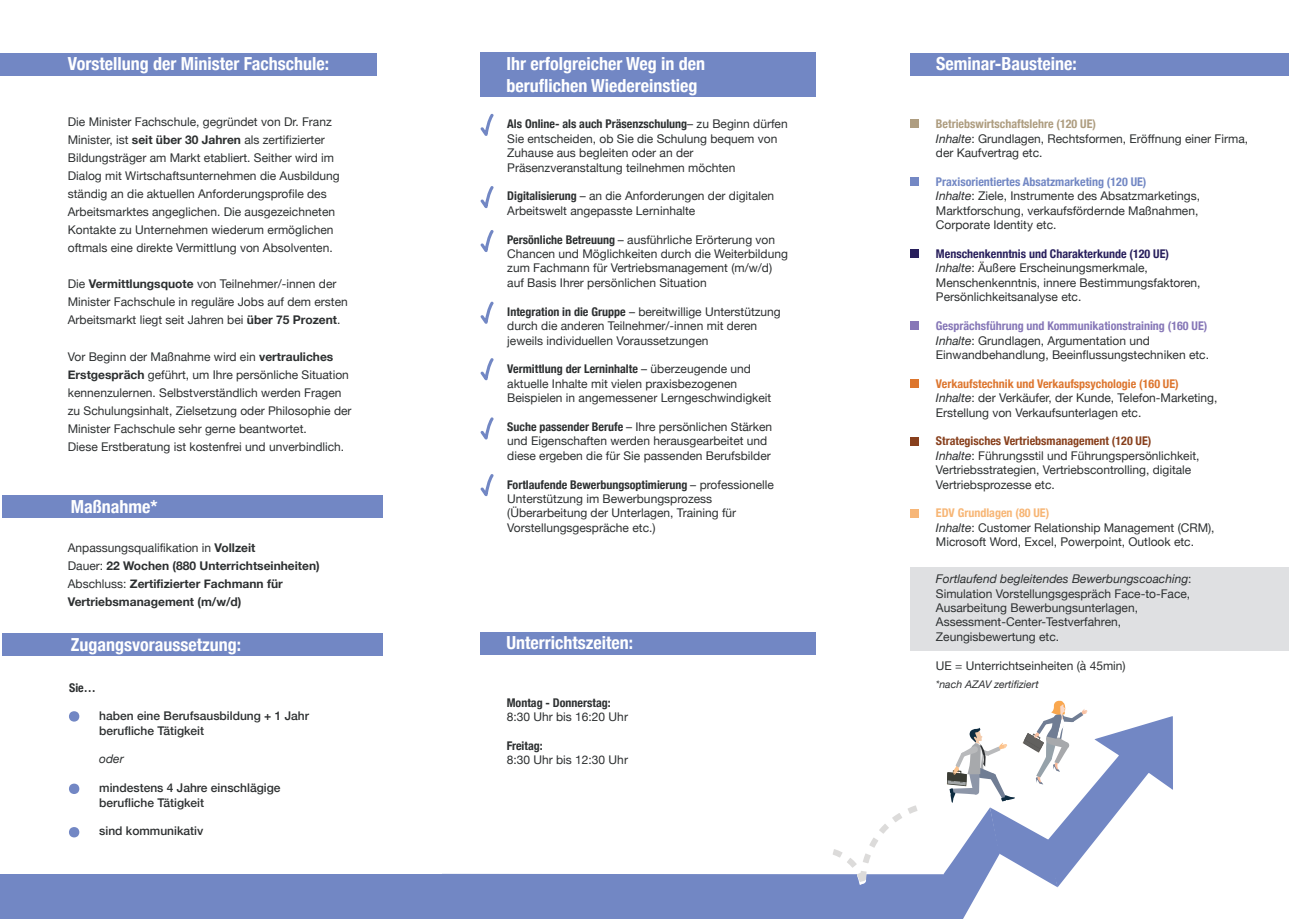
<style>
.page{position:relative;width:1289px;height:919px;background:#fff}
.page>*{position:absolute;margin:0;border:0;box-sizing:border-box;transform-origin:0 0}
.t1{font:700 condensed 18px/21.6px "Helvetica Neue";color:#fff}
.t2{font:12px/14.4px "Helvetica Neue";color:#2d3031}
.t3{font:700 12px/18px "Helvetica Neue";color:#2d3031}
.t4{font:500 12px/14.4px "Helvetica Neue";color:#2d3031}
.t5{font:700 condensed 12px "Helvetica Neue";color:#2d3031}
.t6{font:italic 12px "Helvetica Neue";color:#2d3031}
.t7{font:italic 10.5px "Helvetica Neue";color:#2d2f31}
.s1{font-weight:700}
.s2{font-weight:400}
.s3{font-weight:700;font-stretch:condensed}
.s4{font-weight:700;font-stretch:condensed;color:#ae9d80}
.s5{font-style:italic}
.s6{font-weight:700;font-stretch:condensed;color:#7388c4}
.s7{font-weight:700;font-stretch:condensed;color:#281f5c}
.s8{font-weight:700;font-stretch:condensed;color:#8677b7}
.s9{font-weight:700;font-stretch:condensed;color:#dd762f}
.s10{font-weight:700;font-stretch:condensed;color:#88401d}
.s11{font-weight:700;font-stretch:condensed;color:#f7b676}
</style>
<div class="page">
<div style="left:910px;top:567px;width:378px;height:83px;background:#dfe0e2"></div>
<div style="left:2px;top:633px;width:380px;height:23px;background:#7287c4"></div>
<div style="left:480px;top:53px;width:335px;height:44px;background:#7287c4"></div>
<svg style="left:69px;top:711px;width:10px;height:10px"></svg>
<svg style="left:69px;top:783px;width:10px;height:11px"></svg>
<svg style="left:69px;top:827px;width:10px;height:10px"></svg>
<div style="left:910px;top:53px;width:378px;height:23px;background:#7287c4"></div>
<div style="left:0;top:53px;width:377px;height:23px;background:#7287c4"></div>
<div style="left:480px;top:631px;width:335px;height:23px;background:#7287c4"></div>
<div style="left:2px;top:495px;width:380px;height:23px;background:#7287c4"></div>
<div style="left:0;top:873px;width:446px;height:45px;background:#7287c4"></div>
<svg style="left:480px;top:301px;width:14px;height:23px"></svg>
<svg style="left:480px;top:358px;width:14px;height:22px"></svg>
<svg style="left:480px;top:417px;width:14px;height:23px"></svg>
<svg style="left:480px;top:474px;width:14px;height:22px"></svg>
<svg style="left:480px;top:230px;width:14px;height:22px"></svg>
<svg style="left:480px;top:186px;width:14px;height:22px"></svg>
<svg style="left:480px;top:113px;width:14px;height:23px"></svg>
<div style="left:910px;top:120px;width:8px;height:8px;background:#ae9d80"></div>
<div style="left:910px;top:178px;width:8px;height:8px;background:#7488c4"></div>
<div style="left:910px;top:250px;width:8px;height:8px;background:#281f5c"></div>
<div style="left:910px;top:322px;width:8px;height:8px;background:#8777b7"></div>
<div style="left:910px;top:379px;width:8px;height:8px;background:#dd762d"></div>
<div style="left:910px;top:437px;width:8px;height:8px;background:#88401d"></div>
<div style="left:910px;top:509px;width:8px;height:8px;background:#f7b677"></div>
<svg style="left:442px;top:700px;width:730px;height:218px"></svg>
<h1 class="t1" style="left:68px;top:52px;width:263px">Vorstellung der Minister Fachschule:</h1>
<h1 class="t1" style="left:936px;top:52px;width:142px">Seminar-Bausteine:</h1>
<h1 class="t1" style="left:506px;top:52px;width:200px">Ihr erfolgreicher Weg in den beruflichen Wiedereinstieg</h1>
<p class="t2" style="left:68px;top:114px;width:273px;line-height:18px">Die Minister Fachschule, gegründet von Dr. Franz Minister, ist <span class="s1">seit über 30 Jahren</span> als zertifizierter Bildungsträger am Markt etabliert. Seither wird im Dialog mit Wirtschaftsunternehmen die Ausbildung ständig an die aktuellen Anforderungsprofile des Arbeitsmarktes angeglichen. Die ausgezeichneten Kontakte zu Unternehmen wiederum ermöglichen oftmals eine direkte Vermittlung von Absolventen.</p>
<p class="t2" style="left:68px;top:276px;width:281px;line-height:18px">Die <span class="s1">Vermittlungsquote</span> von Teilnehmer/-innen der<br>Minister Fachschule in reguläre Jobs auf dem ersten<br>Arbeitsmarkt liegt seit Jahren bei <span class="s1">über 75 Prozent</span>.</p>
<p class="t2" style="left:68px;top:348px;width:285px;line-height:18px">Vor Beginn der Maßnahme wird ein <span class="s1">vertrauliches Erstgespräch</span> geführt, um Ihre persönliche Situation kennenzulernen. Selbstverständlich werden Fragen zu Schulungsinhalt, Zielsetzung oder Philosophie der Minister Fachschule sehr gerne beantwortet.<br>Diese Erstberatung ist kostenfrei und unverbindlich.</p>
<h1 class="t1" style="left:71px;top:494px;width:88px">Maßnahme*</h1>
<p class="t3" style="left:68px;top:539px;width:253px"><span class="s2">Anpassungsqualifikation in</span> Vollzeit<br><span class="s2">Dauer:</span> 22 Wochen (880 Unterrichtseinheiten)<br><span class="s2">Abschluss:</span> Zertifizierter Fachmann für Vertriebsmanagement (m/w/d)</p>
<p class="t2" style="left:507px;top:118px;width:282px"><span class="s3">Als Online- als auch Präsenzschulung</span>– zu Beginn dürfen Sie entscheiden, ob Sie die Schulung bequem von Zuhause aus begleiten oder an der Präsenzveranstaltung teilnehmen möchten</p>
<p class="t2" style="left:507px;top:190px;width:268px"><span class="s3">Digitalisierung</span> – an die Anforderungen der digitalen<br>Arbeitswelt angepasste Lerninhalte</p>
<p class="t2" style="left:507px;top:233px;width:282px"><span class="s3">Persönliche Betreuung</span> – ausführliche Erörterung von Chancen und Möglichkeiten durch die Weiterbildung zum Fachmann für Vertriebsmanagement (m/w/d) auf Basis Ihrer persönlichen Situation</p>
<p class="t2" style="left:507px;top:305px;width:275px"><span class="s3">Integration in die Gruppe</span> – bereitwillige Unterstützung durch die anderen Teilnehmer/-innen mit deren jeweils individuellen Voraussetzungen</p>
<p class="t2" style="left:507px;top:362px;width:266px"><span class="s3">Vermittlung der Lerninhalte</span> – überzeugende und aktuelle Inhalte mit vielen praxisbezogenen<br>Beispielen in angemessener Lerngeschwindigkeit</p>
<p class="t2" style="left:507px;top:420px;width:266px"><span class="s3">Suche passender Berufe</span> – Ihre persönlichen Stärken und Eigenschaften werden herausgearbeitet und diese ergeben die für Sie passenden Berufsbilder</p>
<p class="t2" style="left:507px;top:478px;width:268px"><span class="s3">Fortlaufende Bewerbungsoptimierung</span> – professionelle Unterstützung im Bewerbungsprozess (Überarbeitung der Unterlagen, Training für Vorstellungsgespräche etc.)</p>
<h1 class="t1" style="left:71px;top:632px;width:172px">Zugangsvoraussetzung:</h1>
<h1 class="t1" style="left:506px;top:630px;width:128px">Unterrichtszeiten:</h1>
<p class="t5" style="left:69px;top:678px;width:28px">Sie…</p>
<p class="t4" style="left:99px;top:707px;width:211px">haben eine Berufsausbildung + 1 Jahr berufliche Tätigkeit</p>
<p class="t6" style="left:99px;top:750px;width:26px">oder</p>
<p class="t4" style="left:99px;top:779px;width:183px">mindestens 4 Jahre einschlägige berufliche Tätigkeit</p>
<p class="t4" style="left:99px;top:822px;width:106px">sind kommunikativ</p>
<p class="t5" style="left:507px;top:692px;width:105px">Montag - Donnerstag:</p>
<p class="t2" style="left:507px;top:710px;width:123px">8:30 Uhr bis 16:20 Uhr</p>
<p class="t5" style="left:507px;top:735px;width:37px">Freitag:</p>
<p class="t2" style="left:507px;top:753px;width:123px">8:30 Uhr bis 12:30 Uhr</p>
<p class="t2" style="left:935px;top:118px;width:314px"><span class="s4">Betriebswirtschaftslehre (120 UE)<br></span><span class="s5">Inhalte</span>: Grundlagen, Rechtsformen, Eröffnung einer Firma, der Kaufvertrag etc.</p>
<p class="t2" style="left:935px;top:175px;width:266px"><span class="s6">Praxisorientiertes Absatzmarketing (120 UE)<br></span><span class="s5">Inhalte</span>: Ziele, Instrumente des Absatzmarketings, Marktforschung, verkaufsfördernde Maßnahmen, Corporate Identity etc.</p>
<p class="t2" style="left:935px;top:247px;width:266px"><span class="s7">Menschenkenntnis und Charakterkunde (120 UE)<br></span><span class="s5">Inhalte</span>: Äußere Erscheinungsmerkmale, Menschenkenntnis, innere Bestimmungsfaktoren, Persönlichkeitsanalyse etc.</p>
<p class="t2" style="left:935px;top:319px;width:274px"><span class="s8">Gesprächsführung und Kommunikationstraining (160 UE)<br></span><span class="s5">Inhalte</span>: Grundlagen, Argumentation und<br>Einwandbehandlung, Beeinflussungstechniken etc.</p>
<p class="t2" style="left:935px;top:377px;width:283px"><span class="s9">Verkaufstechnik und Verkaufspsychologie (160 UE)<br></span><span class="s5">Inhalte</span>: der Verkäufer, der Kunde, Telefon-Marketing,<br>Erstellung von Verkaufsunterlagen etc.</p>
<p class="t2" style="left:935px;top:434px;width:265px"><span class="s10">Strategisches Vertriebsmanagement (120 UE)<br></span><span class="s5">Inhalte</span>: Führungsstil und Führungspersönlichkeit, Vertriebsstrategien, Vertriebscontrolling, digitale Vertriebsprozesse etc.</p>
<p class="t2" style="left:935px;top:506px;width:280px"><span class="s11">EDV Grundlagen (80 UE)<br></span><span class="s5">Inhalte</span>: Customer Relationship Management (CRM),<br>Microsoft Word, Excel, Powerpoint, Outlook etc.</p>
<p class="t2" style="left:935px;top:572px;width:257px"><span class="s5">Fortlaufend begleitendes Bewerbungscoaching</span>:<br>Simulation Vorstellungsgespräch Face-to-Face, Ausarbeitung Bewerbungsunterlagen, Assessment-Center-Testverfahren, Zeungisbewertung etc.</p>
<p class="t2" style="left:935px;top:658px;width:191px">UE = Unterrichtseinheiten (à 45min)</p>
<p class="t7" style="left:935px;top:676px;width:104px">*nach AZAV zertifiziert</p>
</div>
